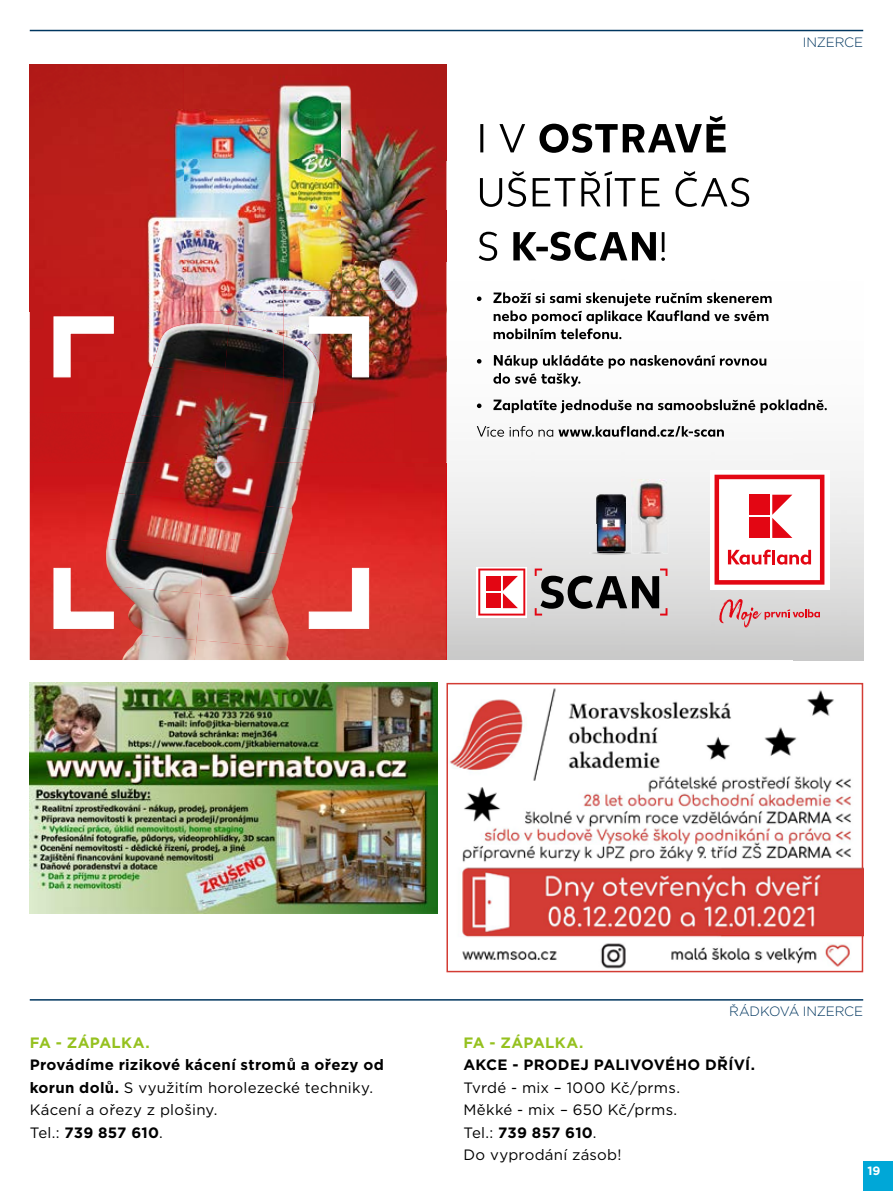
<style>
.page{position:relative;width:893px;height:1191px;background:#fff}
.page>*{position:absolute;margin:0;border:0;box-sizing:border-box;transform-origin:0 0}
.t1{font:700 15px/22.5px "Gotham";letter-spacing:.02em;color:#000}
.t2{font:15px/22.5px "Gotham";letter-spacing:.015em;color:#000}
.t3{font:700 15px "Gotham";letter-spacing:.02em;color:#95c11f}
.t4{font:300 13.5px "Gotham";letter-spacing:-.02em;color:#00365f}
.t5{font:700 12px "Gotham";color:#fff}
.s1{font-weight:400}
.s2{font-weight:700}
</style>
<div class="page">
<hr style="left:30px;top:999px;width:833px;height:1px;background:#00365f">
<hr style="left:30px;top:30px;width:833px;height:1px;background:#00365f">
<img style="left:30px;top:683px;width:408px;height:230px">
<img style="left:450px;top:688px;width:410px;height:281px">
<div style="left:446px;top:683px;width:417px;height:289px;border:2px solid #d33c34"></div>
<img style="left:446px;top:188px;width:417px;height:472px">
<svg style="left:719px;top:599px;width:101px;height:28px;background:#d8b5b7"></svg>
<svg style="left:710px;top:470px;width:119px;height:119px"></svg>
<svg style="left:714px;top:475px;width:110px;height:109px"></svg>
<hr style="left:772px;top:550px;width:3px;height:14px;background:#e30613">
<img style="left:30px;top:463px;width:416px;height:197px">
<img style="left:446px;top:64px;width:1px;height:399px">
<img style="left:30px;top:64px;width:416px;height:247px">
<img style="left:30px;top:311px;width:154px;height:51px">
<img style="left:184px;top:311px;width:100px;height:14px">
<img style="left:394px;top:311px;width:52px;height:152px">
<div style="left:30px;top:362px;width:122px;height:50px;background:#c31718"></div>
<img style="left:314px;top:365px;width:81px;height:47px">
<div style="left:30px;top:412px;width:108px;height:51px;background:#c51618"></div>
<div style="left:310px;top:412px;width:84px;height:51px;background:#c51618"></div>
<img style="left:118px;top:463px;width:91px;height:30px">
<img style="left:209px;top:463px;width:94px;height:45px">
<img style="left:108px;top:493px;width:101px;height:46px">
<img style="left:204px;top:501px;width:89px;height:53px">
<img style="left:106px;top:539px;width:99px;height:55px">
<img style="left:200px;top:547px;width:84px;height:46px">
<img style="left:118px;top:586px;width:83px;height:54px">
<img style="left:196px;top:593px;width:93px;height:47px">
<img style="left:122px;top:635px;width:75px;height:25px">
<img style="left:195px;top:640px;width:95px;height:20px">
<img style="left:152px;top:323px;width:77px;height:44px">
<img style="left:225px;top:325px;width:59px;height:48px">
<img style="left:138px;top:367px;width:87px;height:48px">
<img style="left:220px;top:373px;width:94px;height:57px">
<img style="left:125px;top:415px;width:96px;height:48px">
<img style="left:217px;top:422px;width:93px;height:41px">
<svg style="left:54px;top:316px;width:60px;height:61px"></svg>
<img style="left:284px;top:290px;width:111px;height:75px">
<img style="left:284px;top:336px;width:35px;height:66px">
<img style="left:309px;top:316px;width:60px;height:61px">
<svg style="left:54px;top:568px;width:60px;height:61px"></svg>
<svg style="left:309px;top:568px;width:60px;height:61px"></svg>
<svg style="left:480px;top:124px;width:45px;height:28px"></svg>
<svg style="left:539px;top:116px;width:187px;height:37px"></svg>
<svg style="left:480px;top:171px;width:269px;height:36px"></svg>
<svg style="left:479px;top:232px;width:18px;height:29px"></svg>
<svg style="left:513px;top:232px;width:152px;height:29px"></svg>
<svg style="left:477px;top:296px;width:4px;height:5px"></svg>
<svg style="left:493px;top:292px;width:279px;height:47px"></svg>
<svg style="left:477px;top:359px;width:4px;height:4px"></svg>
<svg style="left:493px;top:355px;width:273px;height:32px"></svg>
<svg style="left:477px;top:403px;width:4px;height:5px"></svg>
<svg style="left:493px;top:399px;width:334px;height:14px"></svg>
<svg style="left:477px;top:426px;width:247px;height:11px"></svg>
<img style="left:589px;top:551px;width:44px;height:4px">
<img style="left:597px;top:494px;width:29px;height:59px">
<img style="left:631px;top:479px;width:37px;height:74px">
<svg style="left:631px;top:552px;width:31px;height:2px"></svg>
<img style="left:638px;top:551px;width:25px;height:2px">
<svg style="left:476px;top:566px;width:51px;height:51px"></svg>
<svg style="left:478px;top:568px;width:47px;height:47px"></svg>
<svg style="left:535px;top:568px;width:132px;height:47px;background:#989595"></svg>
<div style="left:863px;top:1161px;width:30px;height:30px;background:#00a7d7"></div>
<p class="t4" style="left:803px;top:33px;width:62px">INZERCE</p>
<p class="t3" style="left:30px;top:1032px;width:121px">FA - ZÁPALKA.</p>
<p class="t1" style="left:30px;top:1053px;width:356px">Provádíme rizikové kácení stromů a ořezy od korun dolů. <span class="s1">S využitím horolezecké techniky.<br>Kácení a ořezy z plošiny.<br>Tel.:</span> 739 857 610<span class="s1">.</span></p>
<p class="t4" style="left:729px;top:1002px;width:136px">ŘÁDKOVÁ INZERCE</p>
<p class="t3" style="left:463px;top:1032px;width:121px">FA - ZÁPALKA.</p>
<p class="t1" style="left:463px;top:1053px;width:293px">AKCE - PRODEJ PALIVOVÉHO DŘÍVÍ.</p>
<p class="t2" style="left:463px;top:1076px;width:218px">Tvrdé - mix – 1000 Kč/prms.<br>Měkké - mix – 650 Kč/prms.<br>Tel.: <span class="s2">739 857 610</span>.<br>Do vyprodání zásob!</p>
<p class="t5" style="left:867px;top:1162px;width:15px">19</p>
</div>
